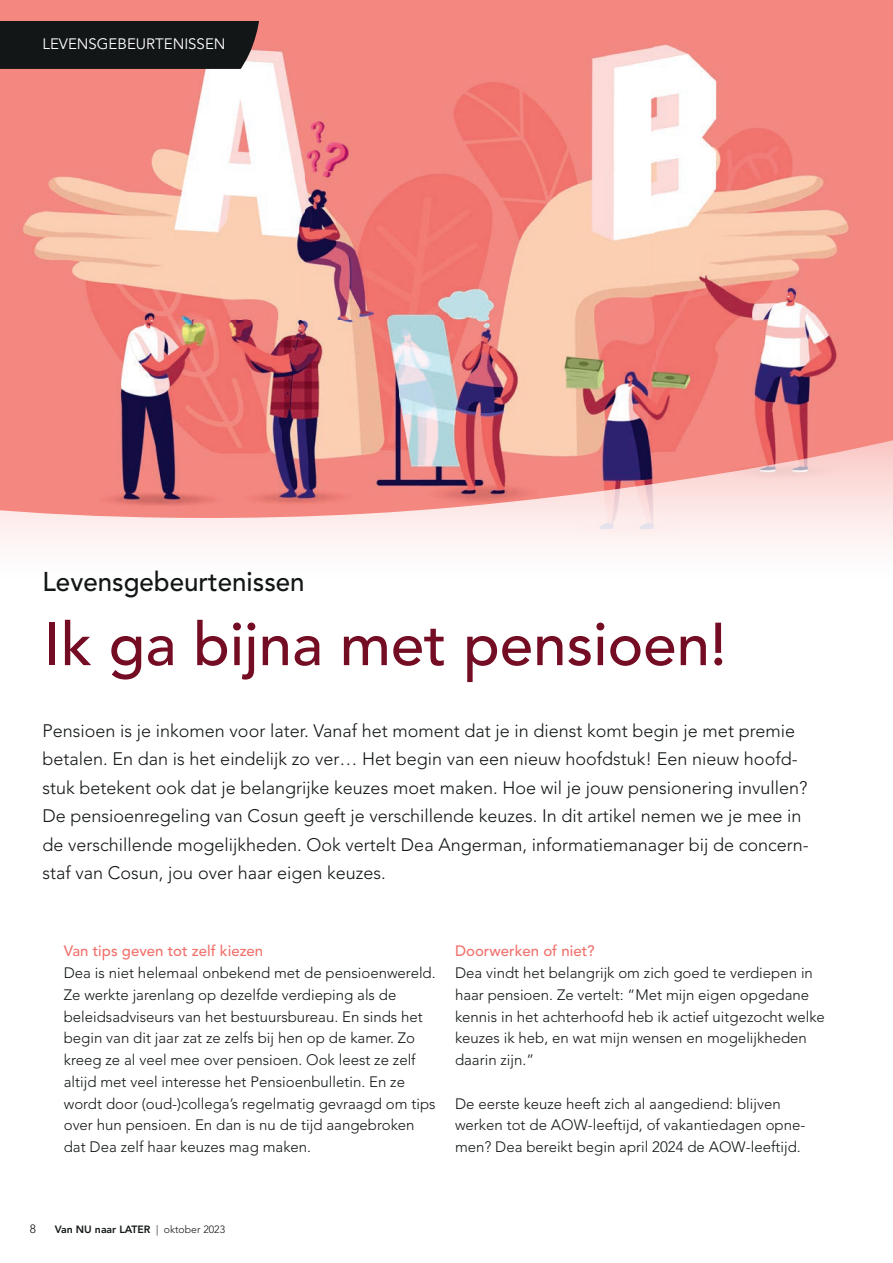
<style>
.page{position:relative;width:893px;height:1263px;background:#fff}
.page>*{position:absolute;margin:0;border:0;box-sizing:border-box;transform-origin:0 0}
.t1{font:500 60px "Avenir LT Std";color:#740c23}
.t2{font:500 27px "Avenir LT Std";color:#121617;scale:.96 1}
.t3{font:300 18px/28.5px "Avenir LT Std";color:#121617}
.t4{font:300 15px/21.8px "Avenir LT Std";color:#121617}
.t5{font:500 15px "Avenir LT Std";color:#f2726d}
.t6{font:15px "Avenir LT Std";color:#fff}
.t7{font:300 12px "Avenir LT Std";color:#121617}
.t8{font:800 10.5px "Avenir LT Std";color:#121617}
.s1{font-weight:300}
</style>
<div class="page">
<img style="left:0;top:0;width:654px;height:440px">
<img style="left:654px;top:0;width:239px;height:440px">
<svg style="left:0;top:440px;width:893px;height:102px;background:#e6abab"></svg>
<div style="left:0;top:21px;width:259px;height:48px;background:#121617"></div>
<p class="t6" style="left:43px;top:35px;width:185px">LEVENSGEBEURTENISSEN</p>
<h2 class="t2" style="left:43px;top:566px;width:275px">Levensgebeurtenissen</h2>
<h1 class="t1" style="left:44px;top:610px;width:684px">Ik ga bijna met pensioen!</h1>
<p class="t3" style="left:43px;top:716px;width:768px">Pensioen is je inkomen voor later. Vanaf het moment dat je in dienst komt begin je met premie betalen. En dan is het eindelijk zo ver… Het begin van een nieuw hoofdstuk! Een nieuw hoofd&shy;stuk betekent ook dat je belangrijke keuzes moet maken. Hoe wil je jouw pensionering invullen?<br>De pensioenregeling van Cosun geeft je verschillende keuzes. In dit artikel nemen we je mee in de verschillende mogelijkheden. Ook vertelt Dea Angerman, informatiemanager bij de concern&shy;staf van Cosun, jou over haar eigen keuzes.</p>
<p class="t5" style="left:64px;top:942px;width:201px">Van tips geven tot zelf kiezen</p>
<p class="t4" style="left:64px;top:962px;width:373px">Dea is niet helemaal onbekend met de pensioenwereld.<br>Ze werkte jarenlang op dezelfde verdieping als de beleidsadviseurs van het bestuursbureau. En sinds het begin van dit jaar zat ze zelfs bij hen op de kamer. Zo kreeg ze al veel mee over pensioen. Ook leest ze zelf altijd met veel interesse het Pensioenbulletin. En ze wordt door (oud-)collega’s regelmatig gevraagd om tips over hun pensioen. En dan is nu de tijd aangebroken dat Dea zelf haar keuzes mag maken.</p>
<p class="t5" style="left:455px;top:942px;width:141px">Doorwerken of niet?</p>
<p class="t4" style="left:455px;top:962px;width:371px">Dea vindt het belangrijk om zich goed te verdiepen in haar pensioen. Ze vertelt: “Met mijn eigen opgedane kennis in het achterhoofd heb ik actief uitgezocht welke keuzes ik heb, en wat mijn wensen en mogelijkheden daarin zijn.”</p>
<p class="t4" style="left:455px;top:1093px;width:352px">De eerste keuze heeft zich al aangediend: blijven werken tot de AOW-leeftijd, of vakantiedagen opne&shy;men? Dea bereikt begin april 2024 de AOW-leeftijd.</p>
<p class="t7" style="left:30px;top:1222px;width:8px">8</p>
<p class="t8" style="left:55px;top:1223px;width:172px">Van NU naar LATER <span class="s1">| oktober 2023</span></p>
</div>
